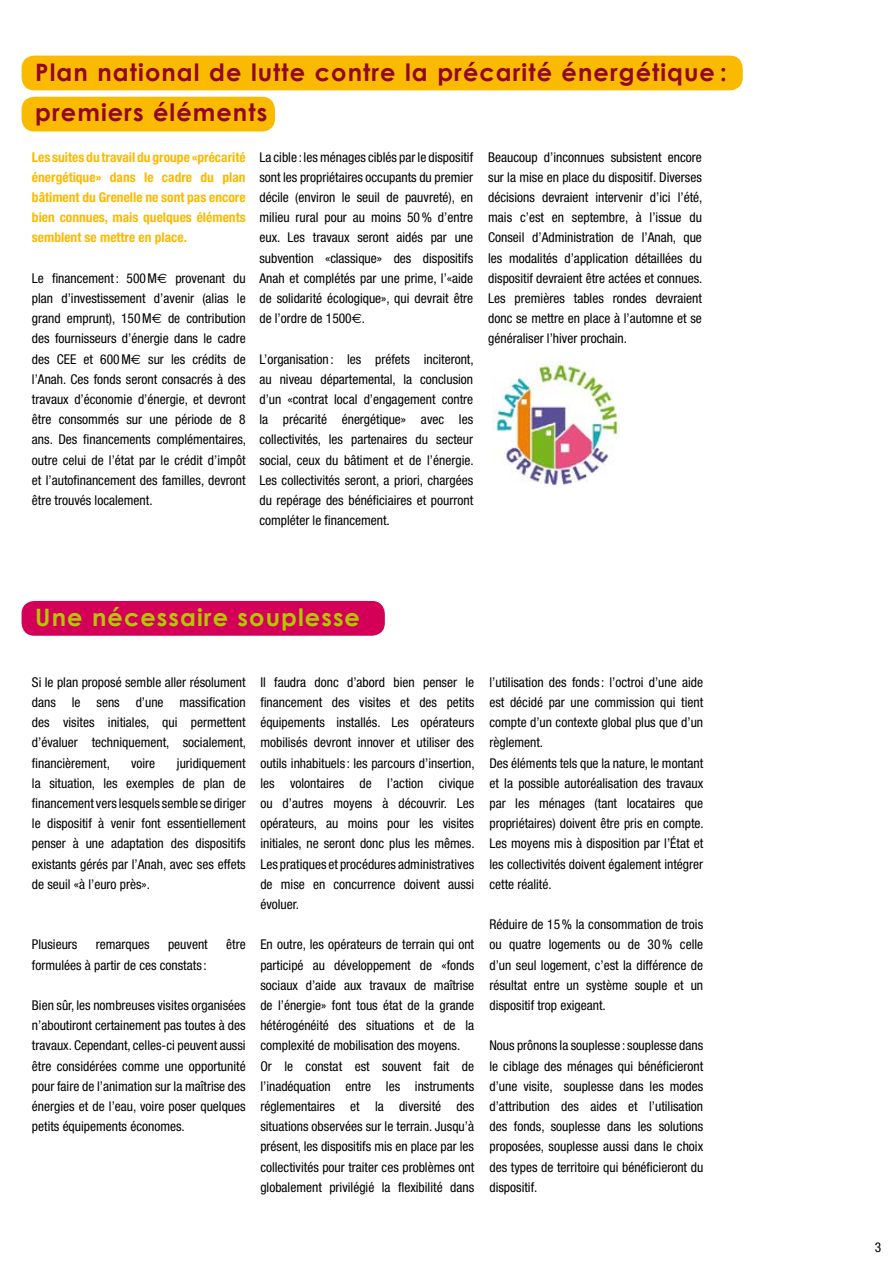
<style>
.page{position:relative;width:893px;height:1263px;background:#fff}
.page>*{position:absolute;margin:0;border:0;box-sizing:border-box;transform-origin:0 0}
.t1{font:700 24px/40.3px "Century Gothic";letter-spacing:.045em;color:#92062a}
.t2{font:700 24px "Century Gothic";letter-spacing:.045em;color:#b1c800}
.t3{font:condensed 13.5px/20.2px "Helvetica Neue";color:#000;text-align:justify}
.t4{font:700 condensed 13.5px/20.2px "Helvetica Neue";color:#faba00;text-align:justify}
.s1{font-family:"Euro Sans";font-stretch:normal}
</style>
<div class="page">
<div style="left:22px;top:56px;width:721px;height:34px;background:#faba00;border-radius:13px"></div>
<div style="left:22px;top:97px;width:253px;height:35px;background:#faba00;border-radius:13px"></div>
<div style="left:22px;top:601px;width:363px;height:35px;background:#d40058;border-radius:13px"></div>
<img style="left:493px;top:361px;width:125px;height:126px">
<h1 class="t1" style="left:35px;top:51px;width:693px">Plan national de lutte contre la précarité énergétique : premiers éléments</h1>
<p class="t4" style="left:32px;top:146px;width:215px">Les suites du travail du groupe «précarité énergétique» dans le cadre du plan bâtiment du Grenelle ne sont pas encore bien connues, mais quelques éléments semblent se mettre en place.</p>
<p class="t3" style="left:32px;top:268px;width:216px">Le financement: 500M<span class="s1">€</span> provenant du plan d’investissement d’avenir (alias le grand emprunt), 150M<span class="s1">€</span> de contribution des fournisseurs d’énergie dans le cadre des CEE et 600M<span class="s1">€</span> sur les crédits de l’Anah. Ces fonds seront consacrés à des travaux d’économie d’énergie, et devront être consommés sur une période de 8 ans. Des financements complémentaires, outre celui de l’état par le crédit d’impôt et l’autofinancement des familles, devront être trouvés localement.</p>
<p class="t3" style="left:259px;top:147px;width:215px">La cible : les ménages ciblés par le dispositif sont les propriétaires occupants du premier décile (environ le seuil de pauvreté), en milieu rural pour au moins 50% d’entre eux. Les travaux seront aidés par une subvention «classique» des dispositifs Anah et complétés par une prime, l’«aide de solidarité écologique», qui devrait être de l’ordre de 1500<span class="s1">€</span>.</p>
<p class="t3" style="left:259px;top:348px;width:216px">L’organisation : les préfets inciteront, au niveau départemental, la conclusion d’un «contrat local d’engagement contre la précarité énergétique» avec les collectivités, les partenaires du secteur social, ceux du bâtiment et de l’énergie.<br>Les collectivités seront, a priori, chargées du repérage des bénéficiaires et pourront compléter le financement.</p>
<p class="t3" style="left:488px;top:147px;width:216px">Beaucoup d’inconnues subsistent encore sur la mise en place du dispositif. Diverses décisions devraient intervenir d’ici l’été, mais c’est en septembre, à l’issue du Conseil d’Administration de l’Anah, que les modalités d’application détaillées du dispositif devraient être actées et connues.<br>Les premières tables rondes devraient donc se mettre en place à l’automne et se généraliser l’hiver prochain.</p>
<h1 class="t2" style="left:35px;top:602px;width:326px">Une nécessaire souplesse</h1>
<p class="t3" style="left:32px;top:672px;width:216px">Si le plan proposé semble aller résolument dans le sens d’une massification des visites initiales, qui permettent d’évaluer techniquement, socialement, financièrement,</p>
<p class="t3" style="left:32px;top:752px;width:215px;text-indent:145px">juridiquement la situation, les exemples de plan de financement vers lesquels semble se diriger le dispositif à venir font essentiellement penser à une adaptation des dispositifs existants gérés par l’Anah, avec ses effets de seuil «à l’euro près».</p>
<p class="t3" style="left:131px;top:752px;width:26px">voire</p>
<p class="t3" style="left:32px;top:934px;width:47px">Plusieurs</p>
<p class="t3" style="left:96px;top:934px;width:55px">remarques</p>
<p class="t3" style="left:168px;top:934px;width:41px">peuvent</p>
<p class="t3" style="left:226px;top:934px;width:21px">être</p>
<p class="t3" style="left:32px;top:954px;width:176px">formulées à partir de ces constats :</p>
<p class="t3" style="left:32px;top:995px;width:215px">Bien sûr, les nombreuses visites organisées n’aboutiront certainement pas toutes à des travaux. Cependant, celles-ci peuvent aussi être considérées comme une opportunité pour faire de l’animation sur la maîtrise des énergies et de l’eau, voire poser quelques petits équipements économes.</p>
<p class="t3" style="left:260px;top:672px;width:216px">Il faudra donc d’abord bien penser le financement des visites et des petits équipements installés. Les opérateurs mobilisés devront innover et utiliser des outils inhabituels : les parcours d’insertion, les volontaires de l’action civique ou d’autres moyens à découvrir. Les opérateurs, au moins pour les visites initiales, ne seront donc plus les mêmes.<br>Les pratiques et procédures administratives de mise en concurrence doivent aussi évoluer.</p>
<p class="t3" style="left:260px;top:934px;width:215px;text-align:left">En outre, les opérateurs de terrain qui ont participé au développement de «fonds sociaux d’aide aux travaux de maîtrise de l’énergie» font tous état de la grande hétérogénéité des situations et de la complexité de mobilisation des moyens.<br>Or le constat est souvent fait de l’inadéquation entre les instruments réglementaires et la diversité des situations observées sur le terrain. Jusqu’à présent, les dispositifs mis en place par les collectivités pour traiter ces problèmes ont globalement privilégié la flexibilité dans</p>
<p class="t3" style="left:489px;top:672px;width:216px;text-align:left">l’utilisation des fonds : l’octroi d’une aide est décidé par une commission qui tient compte d’un contexte global plus que d’un règlement.<br>Des éléments tels que la nature, le montant et la possible autoréalisation des travaux par les ménages (tant locataires que propriétaires) doivent être pris en compte.<br>Les moyens mis à disposition par l’État et les collectivités doivent également intégrer cette réalité.</p>
<p class="t3" style="left:489px;top:914px;width:215px">Réduire de 15% la consommation de trois ou quatre logements ou de 30% celle d’un seul logement, c’est la différence de résultat entre un système souple et un dispositif trop exigeant.</p>
<p class="t3" style="left:489px;top:1035px;width:215px">Nous prônons la souplesse : souplesse dans le ciblage des ménages qui bénéficieront d’une visite, souplesse dans les modes d’attribution des aides et l’utilisation des fonds, souplesse dans les solutions proposées, souplesse aussi dans le choix des types de territoire qui bénéficieront du dispositif.</p>
<p class="t3" style="left:875px;top:1237px;width:8px">3</p>
</div>
